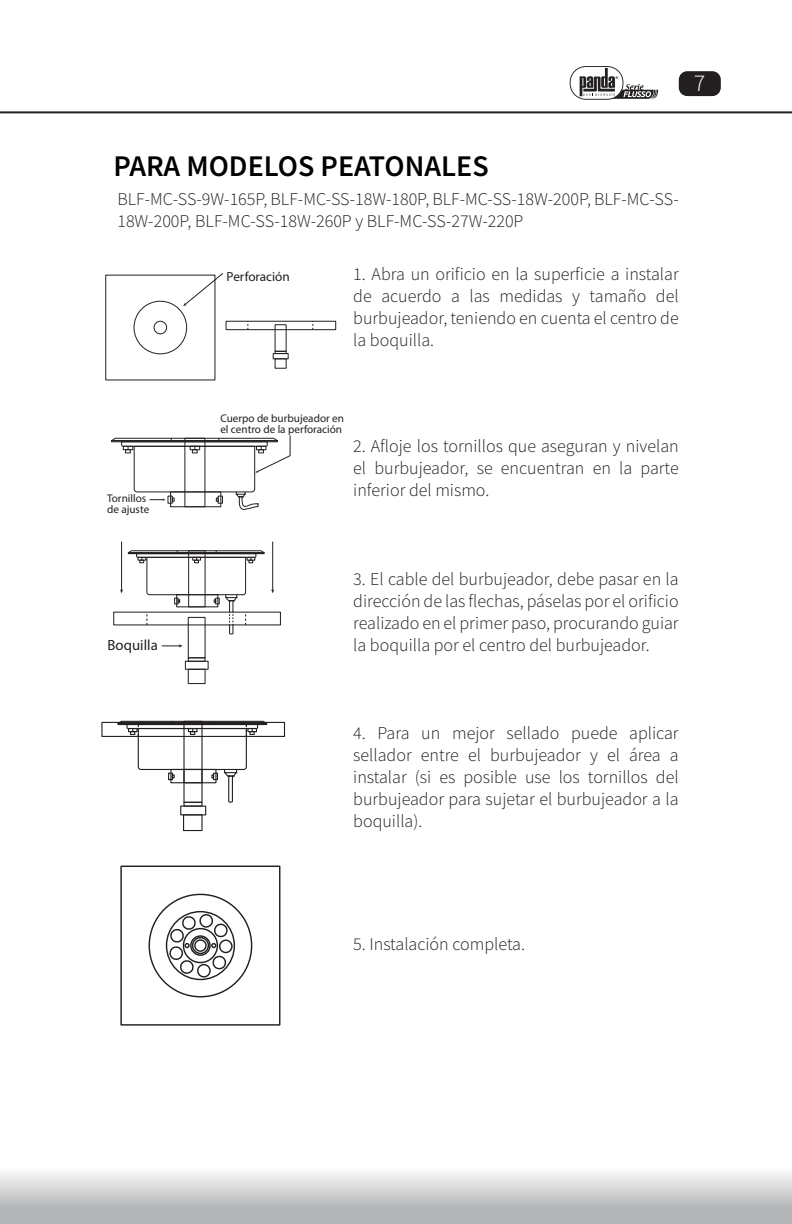
<style>
.page{position:relative;width:792px;height:1224px;background:#fff}
.page>*{position:absolute;margin:0;border:0;box-sizing:border-box;transform-origin:0 0}
.t1{font:600 30px "Source Sans Pro";color:#000}
.t2{font:300 24px "Source Sans Pro";color:#fff}
.t3{font:300 18px/22px "Source Sans Pro";color:#231f20;text-align:justify}
.t4{font:14.8px "Myriad Pro";color:#231f20}
.t5{font:13.2px "Myriad Pro";color:#231f20}
.t6{font:11.2px/11.2px "Myriad Pro";color:#231f20}
</style>
<div class="page">
<div style="left:679px;top:71px;width:42px;height:25px;background:#231f20;border-radius:8px"></div>
<div style="left:0;top:1167px;width:792px;height:57px;background:linear-gradient(to bottom,#f9f9f9,#a4a5a8)"></div>
<hr style="left:0;top:111px;width:792px;height:2px;background:#231f20">
<svg style="left:570px;top:66px;width:88px;height:34px"></svg>
<div style="left:154px;top:321px;width:13px;height:13px;border:1px solid #231f20;border-radius:50%"></div>
<div style="left:134px;top:301px;width:53px;height:53px;border:1px solid #231f20;border-radius:50%"></div>
<svg style="left:183px;top:273px;width:41px;height:33px"></svg>
<div style="left:226px;top:321px;width:110px;height:9px;border:1px solid #231f20"></div>
<svg style="left:275px;top:351px;width:12px;height:2px"></svg>
<div style="left:273px;top:353px;width:16px;height:6px;border:1px solid #231f20"></div>
<div style="left:275px;top:358px;width:12px;height:11px;border:1px solid #231f20"></div>
<svg style="left:111px;top:435px;width:179px;height:75px"></svg>
<div style="left:113px;top:612px;width:168px;height:13px;border:1px solid #231f20"></div>
<div style="left:188px;top:617px;width:18px;height:41px;border:1px solid #231f20"></div>
<div style="left:188px;top:657px;width:18px;height:5px;border:1px solid #231f20"></div>
<div style="left:185px;top:661px;width:24px;height:9px;border:1px solid #231f20"></div>
<div style="left:188px;top:669px;width:18px;height:15px;border:1px solid #231f20"></div>
<hr style="left:272px;top:542px;width:1px;height:49px;background:#231f20">
<hr style="left:121px;top:542px;width:1px;height:49px;background:#231f20">
<svg style="left:162px;top:644px;width:21px;height:4px"></svg>
<svg style="left:120px;top:550px;width:154px;height:85px"></svg>
<div style="left:101px;top:722px;width:184px;height:15px;border:1px solid #231f20"></div>
<div style="left:180px;top:806px;width:26px;height:9px;border:1px solid #231f20"></div>
<div style="left:183px;top:814px;width:20px;height:17px;border:1px solid #231f20"></div>
<svg style="left:114px;top:720px;width:154px;height:83px"></svg>
<div style="left:120px;top:866px;width:160px;height:160px;border:1px solid #231f20"></div>
<div style="left:166px;top:911px;width:69px;height:69px;border:1px solid #231f20;border-radius:50%"></div>
<div style="left:219px;top:939px;width:14px;height:14px;border:1px solid #231f20;border-radius:50%"></div>
<div style="left:197px;top:964px;width:14px;height:14px;border:1px solid #231f20;border-radius:50%"></div>
<svg style="left:169px;top:913px;width:59px;height:62px"></svg>
<h2 class="t2" style="left:694px;top:68px;width:13px">7</h2>
<p class="t1" style="left:113px;top:146px;width:377px">PARA MODELOS PEATONALES</p>
<p class="t3" style="left:117px;top:188px;width:563px">BLF-MC-SS-9W-165P, BLF-MC-SS-18W-180P, BLF-MC-SS-18W-200P, BLF-MC-SS-<br>18W-200P, BLF-MC-SS-18W-260P y BLF-MC-SS-27W-220P</p>
<p class="t6" style="left:107px;top:492px;width:44px">Tornillos de ajuste</p>
<p class="t4" style="left:108px;top:636px;width:52px">Boquilla</p>
<p class="t5" style="left:227px;top:268px;width:65px">Perforación</p>
<p class="t3" style="left:353px;top:263px;width:327px">1. Abra un orificio en la superficie a instalar de acuerdo a las medidas y tamaño del burbujeador, teniendo en cuenta el centro de la boquilla.</p>
<p class="t6" style="left:220px;top:412px;width:125px">Cuerpo de burbujeador en el centro de la perforación</p>
<p class="t3" style="left:353px;top:435px;width:327px">2. Afloje los tornillos que aseguran y nivelan el burbujeador, se encuentran en la parte inferior del mismo.</p>
<p class="t3" style="left:353px;top:568px;width:327px">3. El cable del burbujeador, debe pasar en la dirección de las flechas, páselas por el orificio realizado en el primer paso, procurando guiar la boquilla por el centro del burbujeador.</p>
<p class="t3" style="left:353px;top:722px;width:327px">4. Para un mejor sellado puede aplicar sellador entre el burbujeador y el área a instalar (si es posible use los tornillos del burbujeador para sujetar el burbujeador a la boquilla).</p>
<p class="t3" style="left:353px;top:933px;width:171px">5. Instalación completa.</p>
</div>
